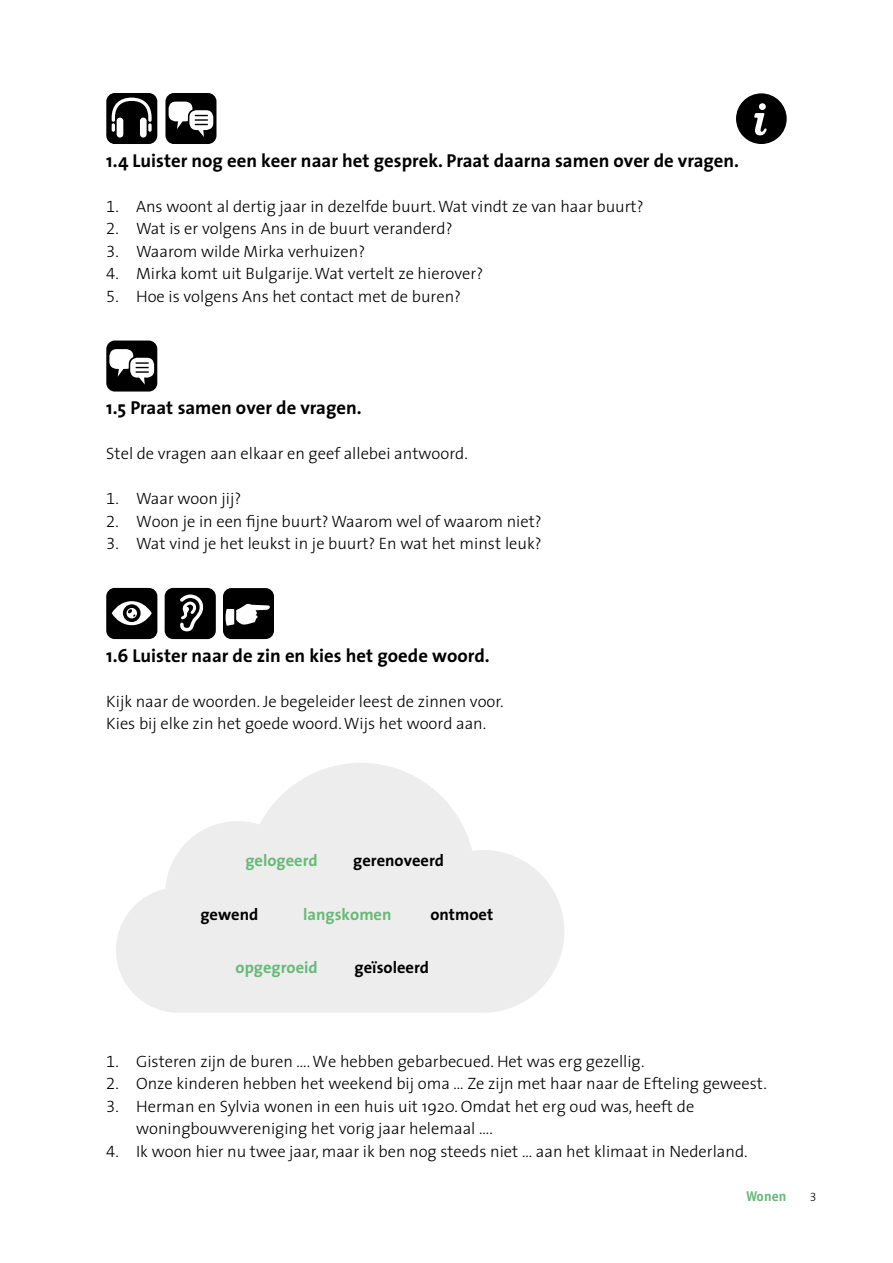
<style>
.page{position:relative;width:893px;height:1263px;background:#fff}
.page>*{position:absolute;margin:0;border:0;box-sizing:border-box;transform-origin:0 0}
.t1{font:700 18.75px "The Sans";color:#000}
.t2{font:300 16.5px/22.5px "The Sans";color:#000}
.t3{font:700 16.5px "The Sans";color:#000}
.t4{font:700 16.5px "The Sans";color:#69b978}
.t5{font:700 14.25px "Officina Sans Std";color:#6ab978}
.t6{font:12px "The Sans Light Expert";color:#000}
.s1{font-family:"The Sans Light Expert";font-weight:400}
</style>
<div class="page">
<div style="left:106px;top:93px;width:51px;height:51px;background:#000;border-radius:8px"></div>
<svg style="left:112px;top:98px;width:40px;height:40px"></svg>
<div style="left:165px;top:93px;width:51px;height:51px;background:#000;border-radius:8px"></div>
<svg style="left:169px;top:102px;width:44px;height:35px"></svg>
<div style="left:736px;top:93px;width:51px;height:51px;background:#000;border-radius:50%"></div>
<svg style="left:754px;top:103px;width:13px;height:32px"></svg>
<div style="left:106px;top:340px;width:51px;height:51px;background:#000;border-radius:8px"></div>
<svg style="left:109px;top:349px;width:45px;height:35px"></svg>
<div style="left:106px;top:588px;width:51px;height:51px;background:#000;border-radius:9px"></div>
<svg style="left:112px;top:601px;width:40px;height:24px"></svg>
<div style="left:165px;top:588px;width:51px;height:51px;background:#000;border-radius:9px"></div>
<svg style="left:180px;top:594px;width:24px;height:37px"></svg>
<div style="left:223px;top:588px;width:51px;height:51px;background:#000;border-radius:8px"></div>
<svg style="left:225px;top:603px;width:45px;height:23px"></svg>
<svg style="left:116px;top:763px;width:448px;height:250px;fill:#ededed"></svg>
<p class="t1" style="left:106px;top:144px;width:634px">1.4 Luister nog een keer naar het gesprek. Praat daarna samen over de vragen.</p>
<p class="t2" style="left:106px;top:194px;width:539px"><span class="s1">1.</span> Ans woont al dertig jaar in dezelfde buurt. Wat vindt ze van haar buurt?</p>
<p class="t2" style="left:106px;top:217px;width:348px"><span class="s1">2.</span> Wat is er volgens Ans in de buurt veranderd?</p>
<p class="t2" style="left:106px;top:239px;width:260px"><span class="s1">3.</span> Waarom wilde Mirka verhuizen?</p>
<p class="t2" style="left:106px;top:262px;width:378px"><span class="s1">4.</span> Mirka komt uit Bulgarije. Wat vertelt ze hierover?</p>
<p class="t2" style="left:106px;top:284px;width:356px"><span class="s1">5.</span> Hoe is volgens Ans het contact met de buren?</p>
<p class="t1" style="left:106px;top:392px;width:257px">1.5 Praat samen over de vragen.</p>
<p class="t2" style="left:106px;top:442px;width:363px">Stel de vragen aan elkaar en geef allebei antwoord.</p>
<p class="t2" style="left:106px;top:487px;width:136px"><span class="s1">1.</span> Waar woon jij?</p>
<p class="t2" style="left:106px;top:509px;width:437px"><span class="s1">2.</span> Woon je in een fijne buurt? Waarom wel of waarom niet?</p>
<p class="t2" style="left:106px;top:532px;width:437px"><span class="s1">3.</span> Wat vind je het leukst in je buurt? En wat het minst leuk?</p>
<p class="t1" style="left:106px;top:639px;width:385px">1.6 Luister naar de zin en kies het goede woord.</p>
<p class="t2" style="left:106px;top:689px;width:399px">Kijk naar de woorden. Je begeleider leest de zinnen voor.<br>Kies bij elke zin het goede woord. Wijs het woord aan.</p>
<p class="t4" style="left:245px;top:847px;width:74px">gelogeerd</p>
<p class="t3" style="left:353px;top:847px;width:92px">gerenoveerd</p>
<p class="t3" style="left:200px;top:900px;width:59px">gewend</p>
<p class="t4" style="left:303px;top:900px;width:90px">langskomen</p>
<p class="t3" style="left:430px;top:900px;width:64px">ontmoet</p>
<p class="t4" style="left:236px;top:954px;width:84px">opgegroeid</p>
<p class="t3" style="left:355px;top:954px;width:76px">geïsoleerd</p>
<p class="t2" style="left:106px;top:1049px;width:540px"><span class="s1">1.</span> Gisteren zijn de buren …. We hebben gebarbecued. Het was erg gezellig.</p>
<p class="t2" style="left:106px;top:1072px;width:662px"><span class="s1">2.</span> Onze kinderen hebben het weekend bij oma … Ze zijn met haar naar de Efteling geweest.</p>
<p class="t2" style="left:136px;top:1094px;width:560px;text-indent:-30px"><span class="s1">3.</span> Herman en Sylvia wonen in een huis uit 1920. Omdat het erg oud was, heeft de woningbouwvereniging het vorig jaar helemaal ….</p>
<p class="t2" style="left:106px;top:1139px;width:643px"><span class="s1">4.</span> Ik woon hier nu twee jaar, maar ik ben nog steeds niet … aan het klimaat in Nederland.</p>
<p class="t5" style="left:746px;top:1188px;width:42px">Wonen</p>
<p class="t6" style="left:810px;top:1187px;width:8px">3</p>
</div>
